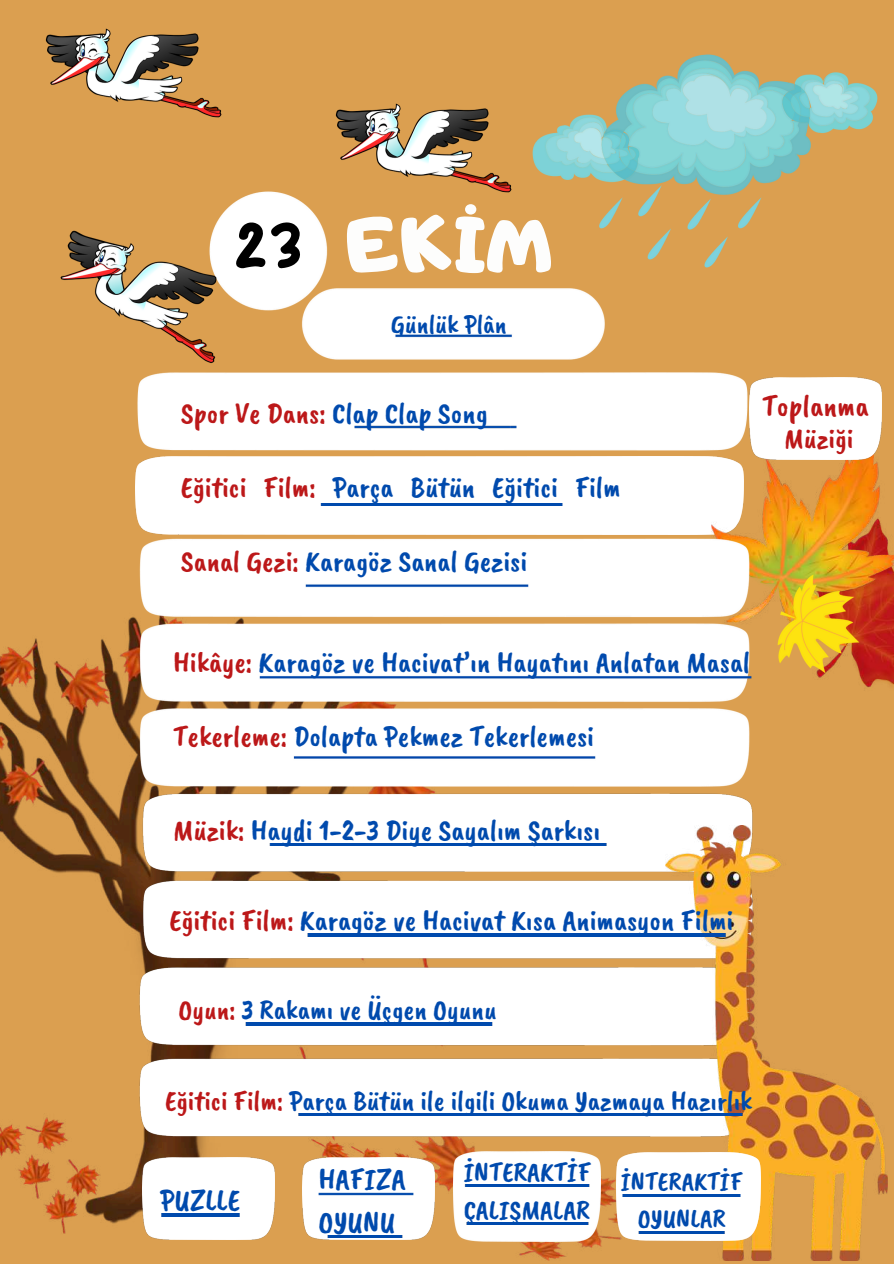
<style>
.page{position:relative;width:894px;height:1264px;background:#fff}
.page>*{position:absolute;margin:0;border:0;box-sizing:border-box;transform-origin:0 0}
.t1{font:73.95px "Adigiana Toybox";color:#fdfdfc}
.t2{font:57px "Lazydog";color:#000}
.t3{font:31.2px "Caveat Brush";color:#bc1819}
.t4{font:30.75px/42.8px "Caveat Brush";color:#004aad}
.t5{font:30px "Caveat Brush";color:#004aad}
.t6{font:29.1px "Caveat Brush";color:#bc1819}
.t7{font:28.5px "Caveat Brush";color:#004aad}
.t8{font:27.75px/38.2px "Caveat Brush";color:#004aad}
.t9{font:27px "Caveat Brush";color:#004aad}
.t10{font:26.55px/37.2px "Caveat Brush";color:#004aad;text-align:center}
.s1{color:#bc1819}
</style>
<div class="page">
<div style="left:0;top:0;width:893px;height:1263px;background:#db9f50"></div>
<img style="left:137px;top:191px;width:611px;height:260px">
<img style="left:0;top:617px;width:616px;height:643px">
<div style="left:143px;top:1157px;width:131px;height:82px;background:#fff"></div>
<img style="left:302px;top:1157px;width:132px;height:82px">
<img style="left:453px;top:1151px;width:147px;height:90px">
<div style="left:136px;top:456px;width:574px;height:76px;background:#fff"></div>
<img style="left:132px;top:793px;width:621px;height:350px">
<img style="left:665px;top:825px;width:222px;height:434px">
<img style="left:616px;top:1152px;width:144px;height:88px">
<img style="left:60px;top:224px;width:163px;height:146px">
<img style="left:45px;top:28px;width:177px;height:90px">
<img style="left:328px;top:103px;width:190px;height:96px">
<img style="left:861px;top:646px;width:32px;height:42px">
<img style="left:710px;top:417px;width:183px;height:229px">
<img style="left:160px;top:1213px;width:80px;height:3px">
<img style="left:327px;top:1235px;width:76px;height:2px">
<img style="left:311px;top:1185px;width:109px;height:17px">
<img style="left:241px;top:1022px;width:256px;height:3px">
<img style="left:347px;top:419px;width:176px;height:17px">
<img style="left:316px;top:503px;width:250px;height:3px">
<img style="left:463px;top:1184px;width:127px;height:2px">
<img style="left:464px;top:1222px;width:126px;height:2px">
<img style="left:264px;top:843px;width:348px;height:2px">
<img style="left:289px;top:1113px;width:462px;height:2px">
<img style="left:300px;top:933px;width:433px;height:3px">
<img style="left:132px;top:532px;width:626px;height:261px">
<img style="left:620px;top:1193px;width:122px;height:3px">
<img style="left:637px;top:1231px;width:88px;height:2px">
<img style="left:770px;top:567px;width:96px;height:113px">
<img style="left:525px;top:54px;width:353px;height:221px">
<div style="left:749px;top:377px;width:132px;height:82px;background:#fff"></div>
<h4 class="t2" style="left:233px;top:220px;width:71px">23</h4>
<p class="t1" style="left:346px;top:197px;width:207px">EKİM</p>
<h3 class="t9" style="left:391px;top:307px;width:117px">Günlük Plân</h3>
<p class="t5" style="left:181px;top:394px;width:308px"><span class="s1">Spor Ve Dans:</span> Clap Clap Song</p>
<p class="t5" style="left:181px;top:468px;width:441px"><span class="s1">Eğitici Film:</span> Parça Bütün Eğitici Film</p>
<p class="t5" style="left:181px;top:542px;width:348px"><span class="s1">Sanal Gezi:</span> Karagöz Sanal Gezisi</p>
<p class="t3" style="left:761px;top:386px;width:108px">Toplanma</p>
<p class="t6" style="left:784px;top:420px;width:71px">Müziği</p>
<p class="t5" style="left:173px;top:643px;width:578px"><span class="s1">Hikâye:</span> Karagöz ve Hacivat’ın Hayatını Anlatan Masal</p>
<p class="t5" style="left:173px;top:717px;width:422px"><span class="s1">Tekerleme:</span> Dolapta Pekmez Tekerlemesi</p>
<h3 class="t5" style="left:173px;top:810px;width:428px"><span class="s1">Müzik:</span> Haydi 1-2-3 Diye Sayalım Şarkısı</h3>
<p class="t5" style="left:169px;top:901px;width:565px"><span class="s1">Eğitici Film:</span> Karagöz ve Hacivat Kısa Animasyon Filmi</p>
<p class="t7" style="left:178px;top:991px;width:319px"><span class="s1">Oyun:</span> 3 Rakamı ve Üçgen Oyunu</p>
<h4 class="t7" style="left:165px;top:1082px;width:588px"><span class="s1">Eğitici Film:</span> Parça Bütün ile ilgili Okuma Yazmaya Hazırlık</h4>
<p class="t4" style="left:160px;top:1178px;width:81px">PUZLLE</p>
<h3 class="t4" style="left:318px;top:1157px;width:89px">HAFIZA<br>OYUNU</h3>
<p class="t8" style="left:463px;top:1152px;width:129px">İNTERAKTİF<br>ÇALIŞMALAR</p>
<h3 class="t10" style="left:620px;top:1162px;width:123px">İNTERAKTİF<br>OYUNLAR</h3>
</div>
